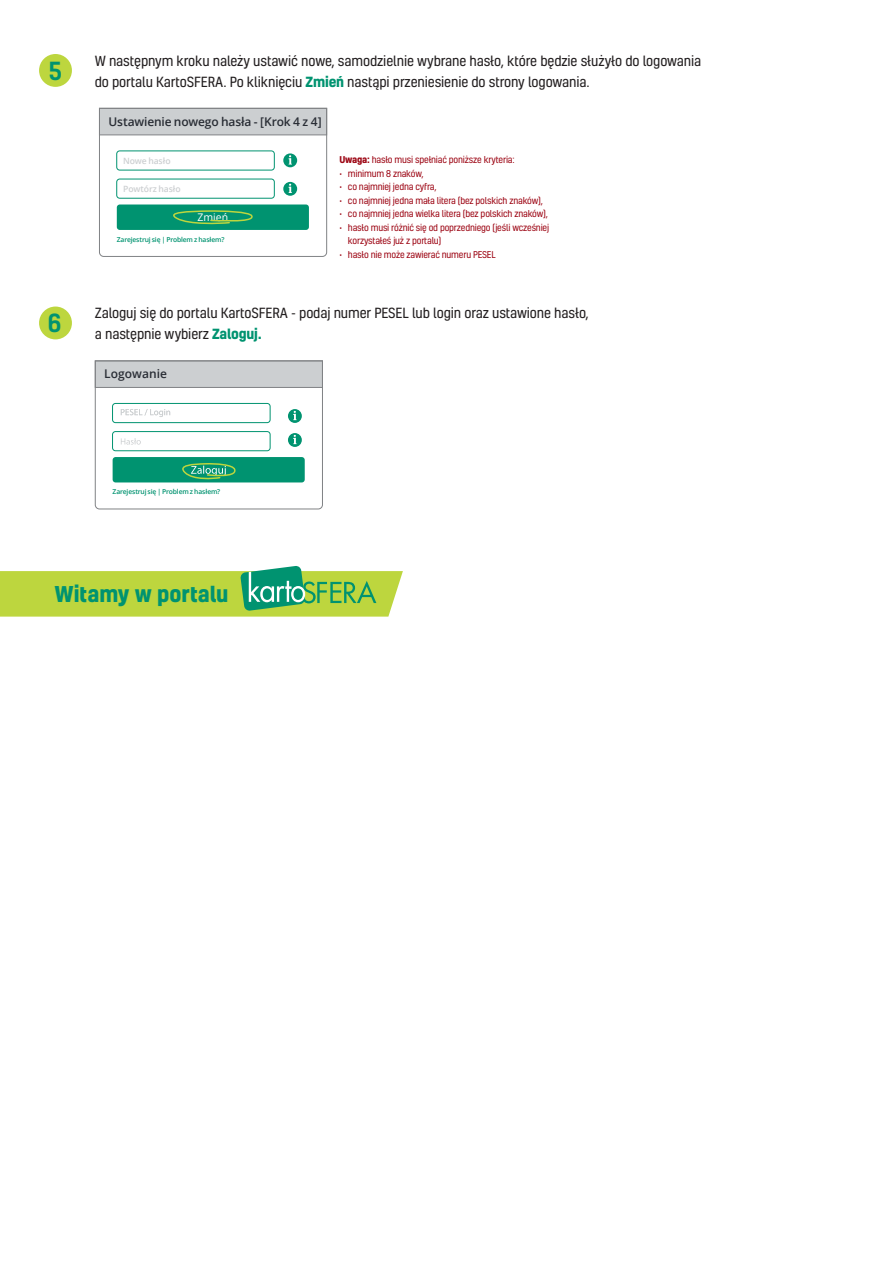
<style>
.page{position:relative;width:893px;height:1263px;background:#fff}
.page>*{position:absolute;margin:0;border:0;box-sizing:border-box;transform-origin:0 0}
.t1{font:500 24px "Kelson";color:#009370}
.t2{font:700 21px "Kelson";color:#009370}
.t3{font:13.5px/21px "Kelson";letter-spacing:-.01em;color:#231f20}
.t4{font:600 12px "Open Sans";letter-spacing:-.01em;color:#292d35}
.t5{font:10.5px "Open Sans";color:#fff}
.t6{font:9px/13.5px "Kelson";letter-spacing:-.02em;color:#9d0715}
.t7{font:600 8.7px "Open Sans";letter-spacing:-.01em;color:#cccfd1}
.t8{font:600 6.75px "Open Sans";letter-spacing:-.025em;color:#009370}
.s1{font-weight:700;color:#009370}
.s2{font-weight:700}
</style>
<div class="page">
<div style="left:39px;top:307px;width:33px;height:32px;background:#bdd63e;border-radius:50%"></div>
<svg style="left:95px;top:360px;width:228px;height:149px"></svg>
<div style="left:39px;top:54px;width:33px;height:33px;background:#bdd63e;border-radius:50%"></div>
<svg style="left:99px;top:108px;width:228px;height:149px"></svg>
<svg style="left:0;top:566px;width:403px;height:51px;background:#afd35e"></svg>
<p class="t1" style="left:49px;top:54px;width:15px">5</p>
<p class="t1" style="left:48px;top:307px;width:15px">6</p>
<p class="t3" style="left:95px;top:50px;width:608px">W następnym kroku należy ustawić nowe, samodzielnie wybrane hasło, które będzie służyło do logowania do portalu KartoSFERA. Po kliknięciu <span class="s1">Zmień</span> nastąpi przeniesienie do strony logowania.</p>
<p class="t4" style="left:108px;top:113px;width:215px">Ustawienie nowego hasła - [Krok 4 z 4]</p>
<p class="t7" style="left:123px;top:155px;width:49px">Nowe hasło</p>
<p class="t7" style="left:123px;top:183px;width:59px">Powtórz hasło</p>
<p class="t5" style="left:197px;top:210px;width:32px">Zmień</p>
<p class="t8" style="left:117px;top:235px;width:109px">Zarejestruj się | Problem z hasłem?</p>
<p class="t6" style="left:339px;top:153px;width:177px"><span class="s2">Uwaga:</span> hasło musi spełniać poniższe kryteria:</p>
<p class="t6" style="left:339px;top:166px;width:86px">• minimum 8 znaków,</p>
<p class="t6" style="left:339px;top:180px;width:99px">• co najmniej jedna cyfra,</p>
<p class="t6" style="left:339px;top:193px;width:205px">• co najmniej jedna mała litera (bez polskich znaków),</p>
<p class="t6" style="left:339px;top:207px;width:210px">• co najmniej jedna wielka litera (bez polskich znaków),</p>
<p class="t6" style="left:348px;top:220px;width:203px;text-indent:-9px">• hasło musi różnić się od poprzedniego (jeśli wcześniej korzystałeś już z portalu)</p>
<p class="t6" style="left:339px;top:247px;width:158px">• hasło nie może zawierać numeru PESEL</p>
<p class="t3" style="left:95px;top:302px;width:495px">Zaloguj się do portalu KartoSFERA - podaj numer PESEL lub login oraz ustawione hasło,</p>
<p class="t3" style="left:95px;top:323px;width:169px">a następnie wybierz <span class="s1">Zaloguj.</span></p>
<p class="t4" style="left:104px;top:366px;width:64px">Logowanie</p>
<p class="t8" style="left:113px;top:487px;width:109px">Zarejestruj się | Problem z hasłem?</p>
<p class="t2" style="left:54px;top:579px;width:176px">Witamy w portalu</p>
</div>
